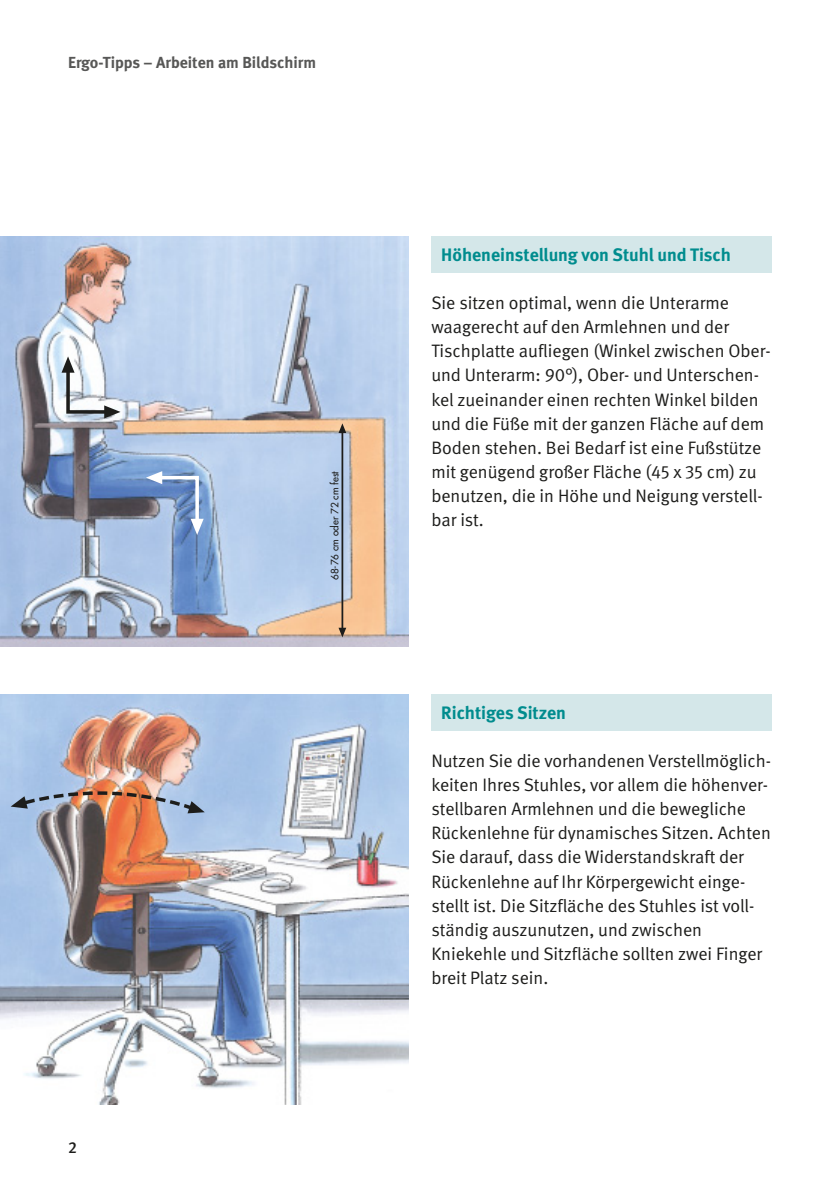
<style>
.page{position:relative;width:840px;height:1191px;background:#fff}
.page>*{position:absolute;margin:0;border:0;box-sizing:border-box;transform-origin:0 0}
.t1{font:18px/24px "DGUV Meta";color:#1d1d1b}
.t2{font:700 18px "DGUV Meta";color:#008c8e}
.t3{font:700 16px "DGUV Meta";color:#575756}
.t4{font:500 16px "DGUV Meta";color:#1d1d1b}
.t5{font:10px "Futura";color:#1d1d1b}
</style>
<div class="page">
<img style="left:0;top:237px;width:408px;height:409px">
<svg style="left:61px;top:356px;width:59px;height:62px"></svg>
<svg style="left:146px;top:471px;width:57px;height:64px;background:#8ca5ca"></svg>
<hr style="left:341px;top:432px;width:2px;height:196px;background:#1d1d1b">
<svg style="left:338px;top:423px;width:8px;height:10px"></svg>
<svg style="left:338px;top:628px;width:8px;height:9px"></svg>
<img style="left:0;top:694px;width:408px;height:410px">
<img style="left:11px;top:789px;width:194px;height:24px">
<div style="left:431px;top:237px;width:340px;height:36px;background:#d4e7e9"></div>
<div style="left:431px;top:694px;width:340px;height:37px;background:#d4e7e9"></div>
<p class="t3" style="left:68px;top:56px;width:249px">Ergo-Tipps – Arbeiten am Bildschirm</p>
<p class="t5" style="left:329px;top:580px;width:111px;rotate:-90deg">68-76 cm oder 72 cm fest</p>
<p class="t4" style="left:68px;top:1140px;width:10px">2</p>
<p class="t2" style="left:441px;top:247px;width:291px">Höheneinstellung von Stuhl und Tisch</p>
<p class="t1" style="left:431px;top:292px;width:340px">Sie sitzen optimal, wenn die Unterarme waagerecht auf den Armlehnen und der Tischplatte auf liegen (Winkel zwischen Ober&shy;und Un ter arm: 90°), Ober- und Unter schen&shy;kel zuein ander einen rechten Winkel bilden und die Füße mit der ganzen Fläche auf dem Boden stehen. Bei Be darf ist eine Fußstütze mit genügend großer Fläche (45 x 35 cm) zu benutzen, die in Höhe und Neigung verstell&shy;bar ist.</p>
<p class="t2" style="left:441px;top:705px;width:126px">Richtiges Sitzen</p>
<p class="t1" style="left:431px;top:750px;width:341px">Nutzen Sie die vorhandenen Verstell möglich&shy;keiten Ihres Stuhles, vor allem die höhenver&shy;stellbaren Armlehnen und die bewegliche Rückenlehne für dynamisches Sitzen. Achten Sie darauf, dass die Widerstandskraft der Rückenlehne auf Ihr Körper gewicht einge&shy;stellt ist. Die Sitzfläche des Stuhles ist voll&shy;ständig auszunutzen, und zwischen<br>Knie kehle und Sitzfläche sollten zwei Finger breit Platz sein.</p>
</div>
